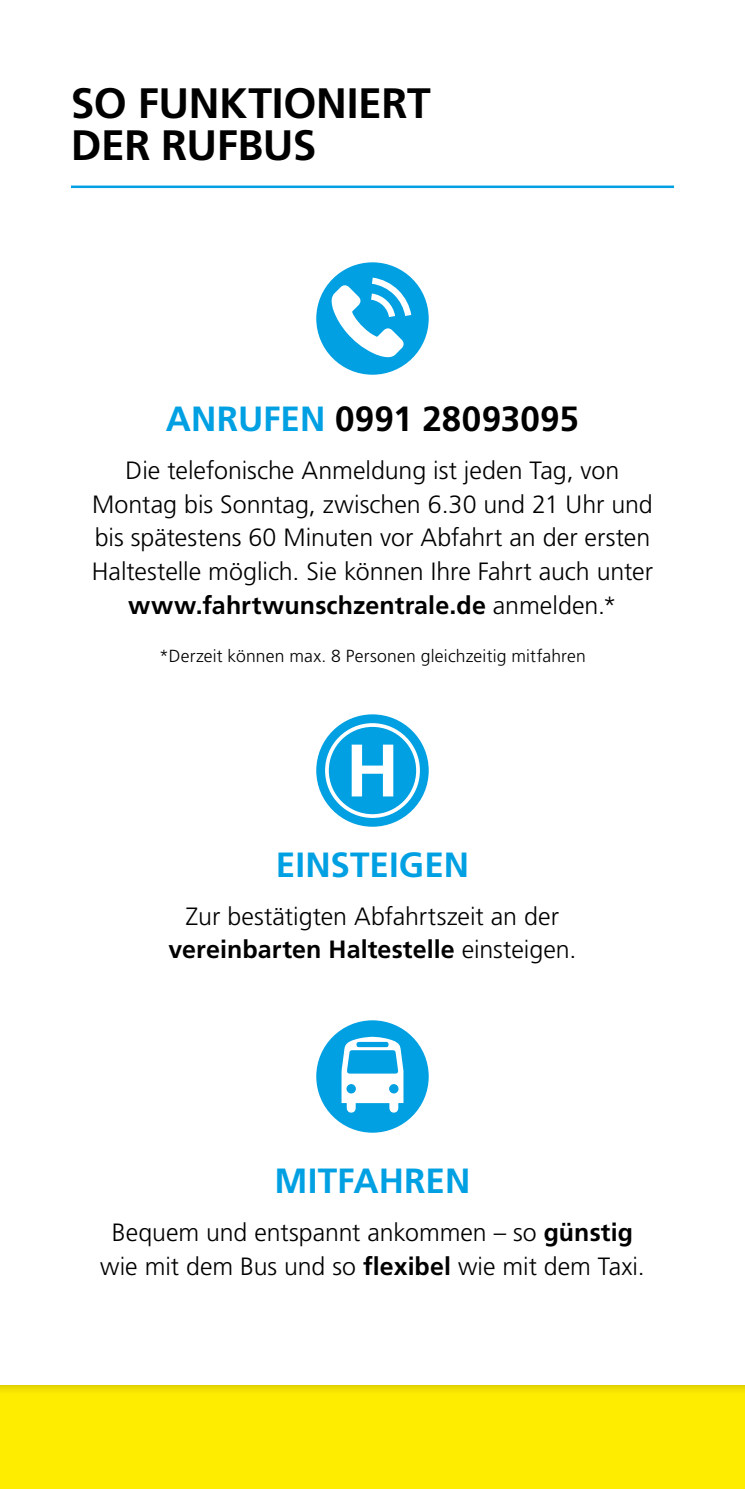
<style>
.page{position:relative;width:745px;height:1489px;background:#fff}
.page>*{position:absolute;margin:0;border:0;box-sizing:border-box;transform-origin:0 0}
.t1{font:700 42.5px/42.5px "Frutiger LT Std";letter-spacing:-.01em;color:#000}
.t2{font:700 35px "Frutiger LT Std";color:#000}
.t3{font:700 35px "Frutiger LT Std";color:#00a0e2}
.t4{font:300 25px/33.8px "Frutiger LT Std";color:#000;text-align:center}
.t5{font:300 17.5px "Frutiger LT Std";letter-spacing:.01em;color:#000}
.s1{color:#00a0e2}
.s2{font-weight:700}
</style>
<div class="page">
<div style="left:0;top:1381px;width:744px;height:107px;background:#000;opacity:.3"></div>
<hr style="left:71px;top:185px;width:602px;height:3px;background:#00a0e2">
<div style="left:316px;top:1020px;width:112px;height:112px;background:#00a0e2;border-radius:50%"></div>
<svg style="left:341px;top:1036px;width:62px;height:77px"></svg>
<div style="left:316px;top:714px;width:112px;height:112px;background:#00a0e2;border-radius:50%"></div>
<div style="left:325px;top:723px;width:94px;height:94px;border:4px solid #fff;border-radius:50%"></div>
<svg style="left:351px;top:744px;width:42px;height:52px"></svg>
<div style="left:316px;top:262px;width:112px;height:113px;background:#00a0e2;border-radius:50%"></div>
<svg style="left:331px;top:277px;width:80px;height:80px"></svg>
<h1 class="t1" style="left:71px;top:82px;width:361px">SO FUNKTIONIERT<br>DER RUFBUS</h1>
<h2 class="t2" style="left:166px;top:398px;width:414px"><span class="s1">ANRUFEN</span> 0991 28093095</h2>
<p class="t4" style="left:92px;top:453px;width:562px">Die telefonische Anmeldung ist jeden Tag, von Montag bis Sonntag, zwischen 6.30 und 21 Uhr und bis spätestens 60 Minuten vor Abfahrt an der ersten Haltestelle möglich. Sie können Ihre Fahrt auch unter <span class="s2">www.fahrtwunschzentrale.de</span> anmelden.*</p>
<p class="t5" style="left:159px;top:646px;width:428px">*Derzeit können max. 8 Personen gleichzeitig mitfahren</p>
<h2 class="t3" style="left:276px;top:844px;width:195px">EINSTEIGEN</h2>
<p class="t4" style="left:168px;top:899px;width:409px">Zur bestätigten Abfahrtszeit an der <span class="s2">vereinbarten Haltestelle</span> einsteigen.</p>
<h2 class="t3" style="left:274px;top:1160px;width:197px">MITFAHREN</h2>
<p class="t4" style="left:100px;top:1215px;width:545px">Bequem und entspannt ankommen – so <span class="s2">günstig </span>wie mit dem Bus und so <span class="s2">flexibel</span> wie mit dem Taxi.</p>
</div>
